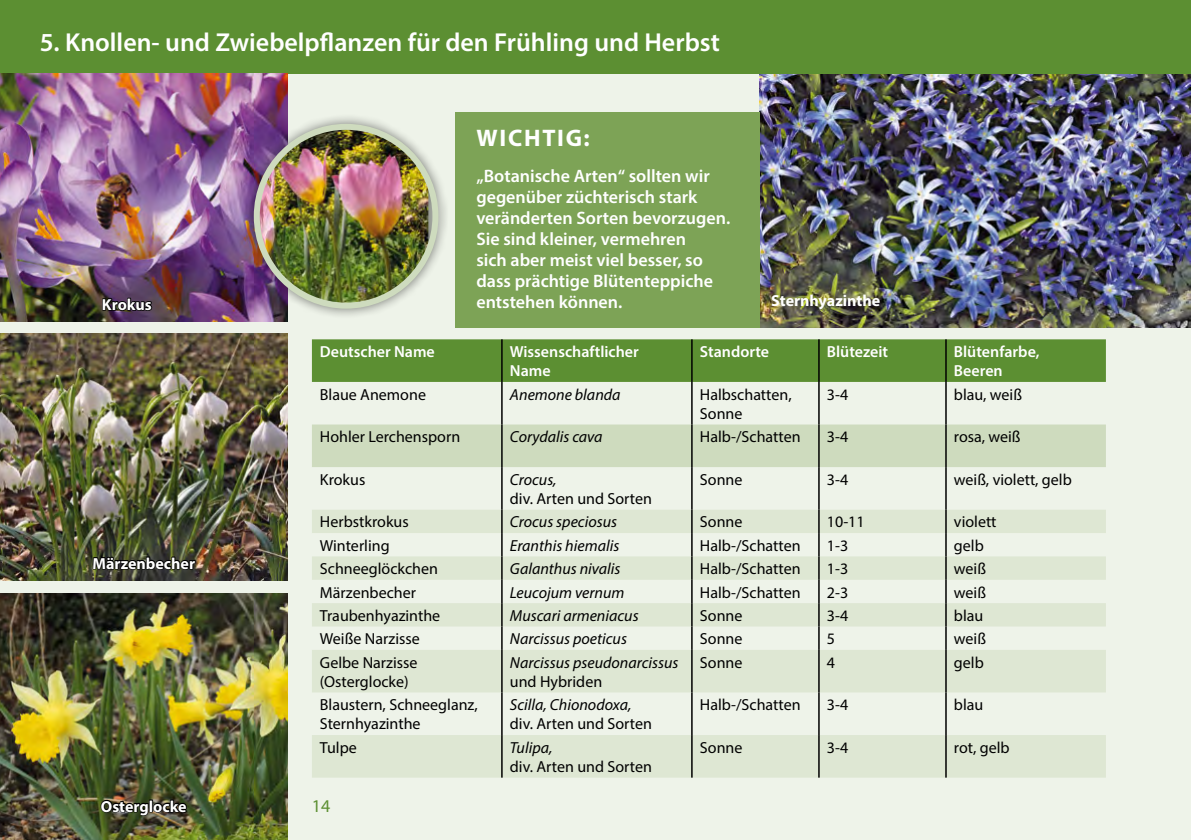
<style>
.page{position:relative;width:1191px;height:840px;background:#fff}
.page>*{position:absolute;margin:0;border:0;box-sizing:border-box;transform-origin:0 0}
.t1{font:600 26px "Myriad Pro";color:#fff}
.t2{font:700 24px "Myriad Pro";color:#fff}
.t3{font:600 18px/21px "Myriad Pro";color:#fff}
.t4{font:18px "Myriad Pro";color:#5c8f32}
.t5{font:16px/19.2px "Myriad Pro";color:#000}
.t6{font:italic 16px "Myriad Pro";color:#000}
.t7{font:600 16px/19.2px "Myriad Pro";color:#fff}
.t8{font:700 16px "Myriad Pro";color:#fff}
</style>
<div class="page">
<div style="left:0;top:0;width:1191px;height:839px;background:#eef3e9"></div>
<div style="left:312px;top:339px;width:794px;height:43px;background:#5c8f32"></div>
<div style="left:312px;top:424px;width:794px;height:43px;background:#cedbbe"></div>
<svg style="left:312px;top:509px;width:794px;height:268px;fill:#dee7d3"></svg>
<hr style="left:501px;top:339px;width:1px;height:43px;background:#000">
<hr style="left:691px;top:339px;width:1px;height:43px;background:#000">
<hr style="left:818px;top:339px;width:1px;height:43px;background:#000">
<hr style="left:945px;top:339px;width:1px;height:43px;background:#000">
<hr style="left:501px;top:382px;width:1px;height:42px;background:#000">
<hr style="left:691px;top:382px;width:1px;height:42px;background:#000">
<hr style="left:818px;top:382px;width:1px;height:42px;background:#000">
<hr style="left:945px;top:382px;width:1px;height:42px;background:#000">
<hr style="left:501px;top:424px;width:1px;height:43px;background:#000">
<hr style="left:691px;top:424px;width:1px;height:43px;background:#000">
<hr style="left:818px;top:424px;width:1px;height:43px;background:#000">
<hr style="left:945px;top:424px;width:1px;height:43px;background:#000">
<hr style="left:501px;top:467px;width:1px;height:42px;background:#000">
<hr style="left:691px;top:467px;width:1px;height:42px;background:#000">
<hr style="left:818px;top:467px;width:1px;height:42px;background:#000">
<hr style="left:945px;top:467px;width:1px;height:42px;background:#000">
<svg style="left:501px;top:509px;width:1px;height:140px"></svg>
<svg style="left:691px;top:509px;width:1px;height:140px"></svg>
<svg style="left:818px;top:509px;width:1px;height:140px"></svg>
<svg style="left:945px;top:509px;width:1px;height:140px"></svg>
<hr style="left:501px;top:649px;width:1px;height:43px;background:#000">
<hr style="left:691px;top:649px;width:1px;height:43px;background:#000">
<hr style="left:818px;top:649px;width:1px;height:43px;background:#000">
<hr style="left:945px;top:649px;width:1px;height:43px;background:#000">
<hr style="left:501px;top:692px;width:1px;height:42px;background:#000">
<hr style="left:691px;top:692px;width:1px;height:42px;background:#000">
<hr style="left:818px;top:692px;width:1px;height:42px;background:#000">
<hr style="left:945px;top:692px;width:1px;height:42px;background:#000">
<hr style="left:501px;top:734px;width:1px;height:43px;background:#000">
<hr style="left:691px;top:734px;width:1px;height:43px;background:#000">
<hr style="left:818px;top:734px;width:1px;height:43px;background:#000">
<hr style="left:945px;top:734px;width:1px;height:43px;background:#000">
<img style="left:760px;top:74px;width:431px;height:253px">
<div style="left:0;top:0;width:1191px;height:74px;background:#5c8f32"></div>
<img style="left:0;top:593px;width:287px;height:246px">
<img style="left:0;top:74px;width:287px;height:247px">
<img style="left:0;top:333px;width:287px;height:247px">
<div style="left:455px;top:112px;width:305px;height:215px;background:#7da356"></div>
<div style="left:242px;top:112px;width:207px;height:207px;background:#000;opacity:.5"></div>
<img style="left:257px;top:127px;width:171px;height:178px">
<div style="left:254px;top:124px;width:184px;height:184px;border:6px solid #cedbbe;border-radius:50%"></div>
<svg style="left:101px;top:276px;width:52px;height:37px;background:#4b3651"></svg>
<img style="left:92px;top:494px;width:104px;height:87px">
<svg style="left:100px;top:796px;width:88px;height:20px;background:#353422"></svg>
<h1 class="t1" style="left:40px;top:26px;width:681px">5. Knollen- und Zwiebelpflanzen für den Frühling und Herbst</h1>
<p class="t8" style="left:102px;top:294px;width:51px">Krokus</p>
<p class="t8" style="left:92px;top:552px;width:104px">Märzenbecher</p>
<p class="t8" style="left:101px;top:795px;width:87px">Osterglocke</p>
<h2 class="t2" style="left:476px;top:122px;width:63px">Wichtig</h2>
<h2 class="t2" style="left:583px;top:122px;width:8px">:</h2>
<p class="t3" style="left:476px;top:165px;width:255px">„Botanische Arten“ sollten wir gegenüber züchterisch stark veränderten Sorten bevorzugen.<br>Sie sind kleiner, vermehren<br>sich aber meist viel besser, so dass prächtige Blütenteppiche entstehen können.</p>
<p class="t8" style="left:771px;top:290px;width:110px">Sternhyazinthe</p>
<p class="t7" style="left:320px;top:341px;width:116px">Deutscher Name</p>
<p class="t7" style="left:510px;top:341px;width:130px">Wissenschaftlicher<br>Name</p>
<p class="t7" style="left:700px;top:341px;width:71px">Standorte</p>
<p class="t7" style="left:827px;top:341px;width:63px">Blütezeit</p>
<p class="t7" style="left:954px;top:341px;width:87px">Blütenfarbe,<br>Beeren</p>
<p class="t5" style="left:320px;top:384px;width:108px">Blaue Anemone</p>
<p class="t6" style="left:510px;top:384px;width:112px">Anemone blanda</p>
<p class="t5" style="left:700px;top:384px;width:93px">Halbschatten,<br>Sonne</p>
<p class="t5" style="left:827px;top:384px;width:23px">3-4</p>
<p class="t5" style="left:954px;top:384px;width:70px">blau, weiß</p>
<p class="t5" style="left:320px;top:427px;width:142px">Hohler Lerchensporn</p>
<p class="t6" style="left:510px;top:426px;width:94px">Corydalis cava</p>
<p class="t5" style="left:700px;top:427px;width:102px">Halb-/Schatten</p>
<p class="t5" style="left:827px;top:427px;width:23px">3-4</p>
<p class="t5" style="left:954px;top:427px;width:68px">rosa, weiß</p>
<p class="t5" style="left:320px;top:469px;width:47px">Krokus</p>
<p class="t6" style="left:510px;top:469px;width:48px">Crocus,</p>
<p class="t5" style="left:510px;top:488px;width:143px">div. Arten und Sorten</p>
<p class="t5" style="left:700px;top:469px;width:44px">Sonne</p>
<p class="t5" style="left:827px;top:469px;width:23px">3-4</p>
<p class="t5" style="left:954px;top:469px;width:119px">weiß, violett, gelb</p>
<p class="t5" style="left:320px;top:512px;width:90px">Herbstkrokus</p>
<p class="t6" style="left:510px;top:512px;width:109px">Crocus speciosus</p>
<p class="t5" style="left:700px;top:512px;width:44px">Sonne</p>
<p class="t5" style="left:827px;top:512px;width:39px">10-11</p>
<p class="t5" style="left:954px;top:512px;width:44px">violett</p>
<p class="t5" style="left:320px;top:535px;width:71px">Winterling</p>
<p class="t6" style="left:510px;top:535px;width:111px">Eranthis hiemalis</p>
<p class="t5" style="left:700px;top:535px;width:102px">Halb-/Schatten</p>
<p class="t5" style="left:827px;top:535px;width:23px">1-3</p>
<p class="t5" style="left:954px;top:535px;width:31px">gelb</p>
<p class="t5" style="left:320px;top:558px;width:120px">Schneeglöckchen</p>
<p class="t6" style="left:510px;top:558px;width:112px">Galanthus nivalis</p>
<p class="t5" style="left:700px;top:558px;width:102px">Halb-/Schatten</p>
<p class="t5" style="left:827px;top:558px;width:23px">1-3</p>
<p class="t5" style="left:954px;top:558px;width:34px">weiß</p>
<p class="t5" style="left:320px;top:582px;width:98px">Märzenbecher</p>
<p class="t6" style="left:510px;top:582px;width:116px">Leucojum vernum</p>
<p class="t5" style="left:700px;top:582px;width:102px">Halb-/Schatten</p>
<p class="t5" style="left:827px;top:582px;width:23px">2-3</p>
<p class="t5" style="left:954px;top:582px;width:34px">weiß</p>
<p class="t5" style="left:320px;top:605px;width:122px">Traubenhyazinthe</p>
<p class="t6" style="left:510px;top:605px;width:130px">Muscari armeniacus</p>
<p class="t5" style="left:700px;top:605px;width:44px">Sonne</p>
<p class="t5" style="left:827px;top:605px;width:23px">3-4</p>
<p class="t5" style="left:954px;top:605px;width:31px">blau</p>
<p class="t5" style="left:320px;top:628px;width:101px">Weiße Narzisse</p>
<p class="t6" style="left:510px;top:628px;width:119px">Narcissus poeticus</p>
<p class="t5" style="left:700px;top:628px;width:44px">Sonne</p>
<p class="t5" style="left:827px;top:628px;width:10px">5</p>
<p class="t5" style="left:954px;top:628px;width:34px">weiß</p>
<p class="t5" style="left:320px;top:652px;width:99px">Gelbe Narzisse (Osterglocke)</p>
<p class="t6" style="left:510px;top:652px;width:170px">Narcissus pseudonarcissus</p>
<p class="t5" style="left:700px;top:652px;width:44px">Sonne</p>
<p class="t5" style="left:827px;top:652px;width:10px">4</p>
<p class="t5" style="left:954px;top:652px;width:31px">gelb</p>
<p class="t5" style="left:510px;top:671px;width:94px">und Hybriden</p>
<p class="t5" style="left:320px;top:694px;width:159px">Blaustern, Schneeglanz,<br>Sternhyazinthe</p>
<p class="t6" style="left:510px;top:694px;width:123px">Scilla, Chionodoxa,</p>
<p class="t5" style="left:510px;top:713px;width:143px">div. Arten und Sorten</p>
<p class="t5" style="left:320px;top:737px;width:38px">Tulpe</p>
<p class="t6" style="left:510px;top:737px;width:44px">Tulipa,</p>
<p class="t5" style="left:510px;top:756px;width:143px">div. Arten und Sorten</p>
<p class="t4" style="left:312px;top:794px;width:20px">14</p>
<p class="t5" style="left:700px;top:694px;width:102px">Halb-/Schatten</p>
<p class="t5" style="left:827px;top:694px;width:23px">3-4</p>
<p class="t5" style="left:954px;top:694px;width:31px">blau</p>
<p class="t5" style="left:700px;top:737px;width:44px">Sonne</p>
<p class="t5" style="left:827px;top:737px;width:23px">3-4</p>
<p class="t5" style="left:954px;top:737px;width:57px">rot, gelb</p>
</div>
